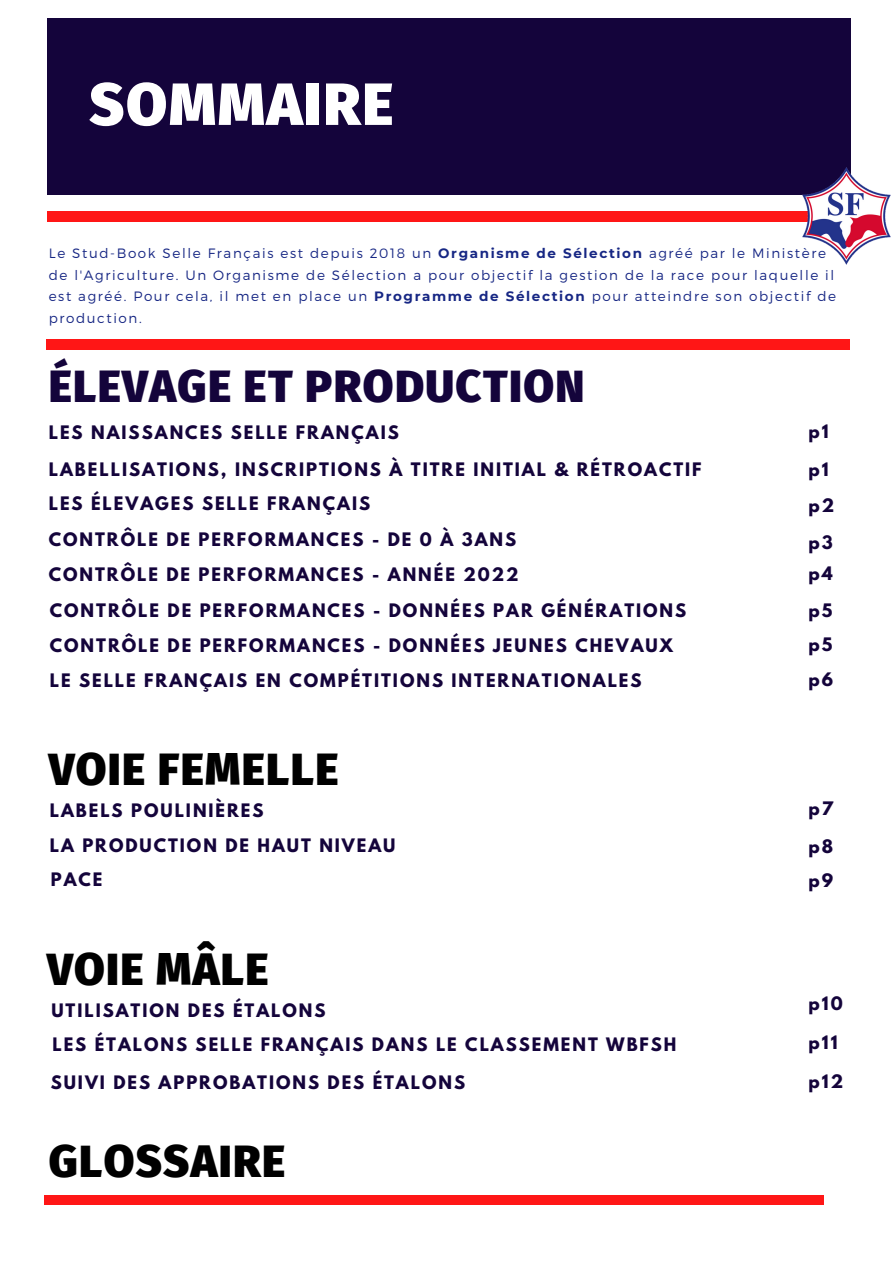
<style>
.page{position:relative;width:893px;height:1264px;background:#fff}
.page>*{position:absolute;margin:0;border:0;box-sizing:border-box;transform-origin:0 0}
.t1{font:900 59.55px "Fira Sans";letter-spacing:.03em;color:#fff}
.t2{font:900 44.55px "Fira Sans";letter-spacing:.03em;color:#000}
.t3{font:900 44.55px "Fira Sans";letter-spacing:.03em;color:#14043b}
.t4{font:700 16.5px/35.2px "League Spartan";letter-spacing:.12em;color:#14043b}
.t5{font:300 13.5px/21.3px "Montserrat";letter-spacing:.12em;color:#172784}
.s1{font-weight:700}
</style>
<div class="page">
<div style="left:47px;top:18px;width:803px;height:176px;background:#14043b"></div>
<div style="left:45px;top:1195px;width:779px;height:9px;background:#ff1616"></div>
<div style="left:47px;top:211px;width:803px;height:10px;background:#ff1616"></div>
<img style="left:800px;top:166px;width:91px;height:99px">
<div style="left:47px;top:339px;width:802px;height:10px;background:#ff1616"></div>
<h1 class="t1" style="left:89px;top:69px;width:305px">SOMMAIRE</h1>
<p class="t5" style="left:49px;top:242px;width:788px">Le Stud-Book Selle Français est depuis 2018 un <span class="s1">Organisme de Sélection</span> agréé par le Ministère de l'Agriculture. Un Organisme de Sélection a pour objectif la gestion de la race pour laquelle il est agréé. Pour cela, il met en place un <span class="s1">Programme de Sélection</span> pour atteindre son objectif de production.</p>
<h2 class="t3" style="left:49px;top:360px;width:537px">ÉLEVAGE ET PRODUCTION</h2>
<p class="t4" style="left:49px;top:417px;width:352px">LES NAISSANCES SELLE FRANÇAIS</p>
<p class="t4" style="left:49px;top:453px;width:654px">LABELLISATIONS, INSCRIPTIONS À TITRE INITIAL &amp; RÉTROACTIF LES ÉLEVAGES SELLE FRANÇAIS<br>CONTRÔLE DE PERFORMANCES - DE 0 À 3ANS<br>CONTRÔLE DE PERFORMANCES - ANNÉE 2022<br>CONTRÔLE DE PERFORMANCES - DONNÉES PAR GÉNÉRATIONS CONTRÔLE DE PERFORMANCES - DONNÉES JEUNES CHEVAUX<br>LE SELLE FRANÇAIS EN COMPÉTITIONS INTERNATIONALES</p>
<p class="t4" style="left:808px;top:416px;width:22px">p1</p>
<p class="t4" style="left:808px;top:453px;width:22px">p1</p>
<p class="t4" style="left:808px;top:490px;width:27px">p2</p>
<p class="t4" style="left:808px;top:528px;width:26px;line-height:31.5px">p3 p4</p>
<p class="t4" style="left:808px;top:594px;width:26px;line-height:34.8px;text-align:justify">p5 p5 p6</p>
<h2 class="t2" style="left:49px;top:743px;width:291px">VOIE FEMELLE</h2>
<p class="t4" style="left:50px;top:794px;width:347px;line-height:34.8px">LABELS POULINIÈRES<br>LA PRODUCTION DE HAUT NIVEAU<br>PACE</p>
<h2 class="t2" style="left:47px;top:943px;width:223px">VOIE MÂLE</h2>
<p class="t4" style="left:51px;top:994px;width:275px">UTILISATION DES ÉTALONS</p>
<p class="t4" style="left:52px;top:1029px;width:625px">LES ÉTALONS SELLE FRANÇAIS DANS LE CLASSEMENT WBFSH</p>
<p class="t4" style="left:51px;top:1066px;width:416px">SUIVI DES APPROBATIONS DES ÉTALONS</p>
<h2 class="t2" style="left:49px;top:1134px;width:238px">GLOSSAIRE</h2>
<p class="t4" style="left:808px;top:793px;width:26px">p7</p>
<p class="t4" style="left:808px;top:831px;width:26px;line-height:34.2px">p8 p9</p>
<p class="t4" style="left:808px;top:988px;width:35px">p10</p>
<p class="t4" style="left:808px;top:1026px;width:30px">p11</p>
<p class="t4" style="left:808px;top:1065px;width:36px">p12</p>
</div>
